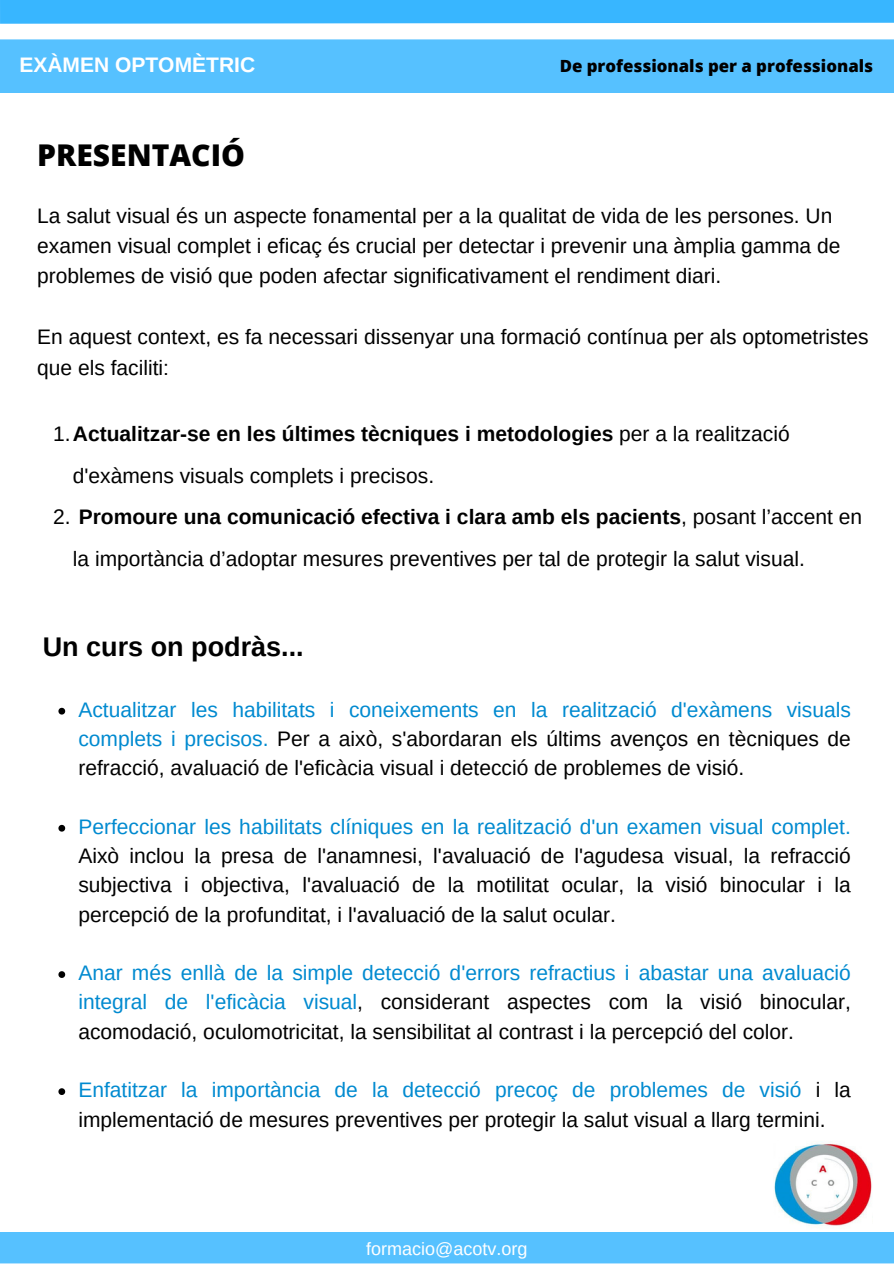
<style>
.page{position:relative;width:894px;height:1264px;background:#fff}
.page>*{position:absolute;margin:0;border:0;box-sizing:border-box;transform-origin:0 0}
.t1{font:800 30px "Open Sans";color:#000}
.t2{font:700 27px "Arimo";color:#000}
.t3{font:21px/29.2px "Arimo";color:#000}
.t4{font:700 21px "Arimo";color:#fff}
.t5{font:18px "Arimo";color:#fff}
.t6{font:800 16.8px "Open Sans";color:#000}
.s1{font-weight:700}
.s2{color:#008ad0}
</style>
<div class="page">
<div style="left:0;top:48px;width:893px;height:45px;background:#56c1ff"></div>
<svg style="left:0;top:0;width:893px;height:48px"></svg>
<div style="left:0;top:1232px;width:893px;height:31px;background:#56c1ff"></div>
<img style="left:774px;top:1143px;width:98px;height:83px">
<svg style="left:58px;top:707px;width:7px;height:7px"></svg>
<svg style="left:58px;top:824px;width:7px;height:7px"></svg>
<svg style="left:58px;top:971px;width:7px;height:6px"></svg>
<svg style="left:58px;top:1088px;width:7px;height:6px"></svg>
<p class="t4" style="left:19px;top:53px;width:237px">EXÀMEN OPTOMÈTRIC</p>
<h2 class="t6" style="left:559px;top:54px;width:315px">De professionals per a professionals</h2>
<h5 class="t1" style="left:37px;top:134px;width:209px">PRESENTACIÓ</h5>
<h1 class="t3" style="left:37px;top:200px;width:804px;line-height:30.3px">La salut visual és un aspecte fonamental per a la qualitat de vida de les persones. Un examen visual complet i eficaç és crucial per detectar i prevenir una àmplia gamma de problemes de visió que poden afectar significativament el rendiment diari.</h1>
<h4 class="t3" style="left:37px;top:322px;width:832px;line-height:30.3px">En aquest context, es fa necessari dissenyar una formació contínua per als optometristes que els faciliti:</h4>
<h4 class="t3" style="left:73px;top:413px;width:718px;line-height:41.7px;text-indent:-20px">1.<span class="s1">Actualitzar-se en les últimes tècniques i metodologies</span> per a la realització d'exàmens visuals complets i precisos.</h4>
<p class="t3" style="left:73px;top:496px;width:790px;line-height:41.7px;text-indent:-20px">2. <span class="s1">Promoure una comunicació efectiva i clara amb els pacients</span>, posant l’accent en la importància d’adoptar mesures preventives per tal de protegir la salut visual.</p>
<p class="t2" style="left:43px;top:631px;width:262px">Un curs on podràs...</p>
<p class="t3" style="left:78px;top:695px;width:773px;text-align:justify"><span class="s2">Actualitzar les habilitats i coneixements en la realització d'exàmens visuals complets i precisos.</span> Per a això, s'abordaran els últims avenços en tècniques de refracció, avaluació de l'eficàcia visual i detecció de problemes de visió.</p>
<p class="t3" style="left:78px;top:812px;width:773px;text-align:justify"><span class="s2">Perfeccionar les habilitats clíniques en la realització d'un examen visual complet.<br></span>Això inclou la presa de l'anamnesi, l'avaluació de l'agudesa visual, la refracció subjectiva i objectiva, l'avaluació de la motilitat ocular, la visió binocular i la percepció de la profunditat, i l'avaluació de la salut ocular.</p>
<p class="t3" style="left:78px;top:958px;width:773px;text-align:justify"><span class="s2">Anar més enllà de la simple detecció d'errors refractius i abastar una avaluació integral de l'eficàcia visual</span>, considerant aspectes com la visió binocular, acomodació, oculomotricitat, la sensibilitat al contrast i la percepció del color.</p>
<p class="t3" style="left:78px;top:1075px;width:773px"><span class="s2">Enfatitzar la importància de la detecció precoç de problemes de visió</span> i la implementació de mesures preventives per protegir la salut visual a llarg termini.</p>
<p class="t5" style="left:366px;top:1238px;width:163px">formacio@acotv.org</p>
</div>
